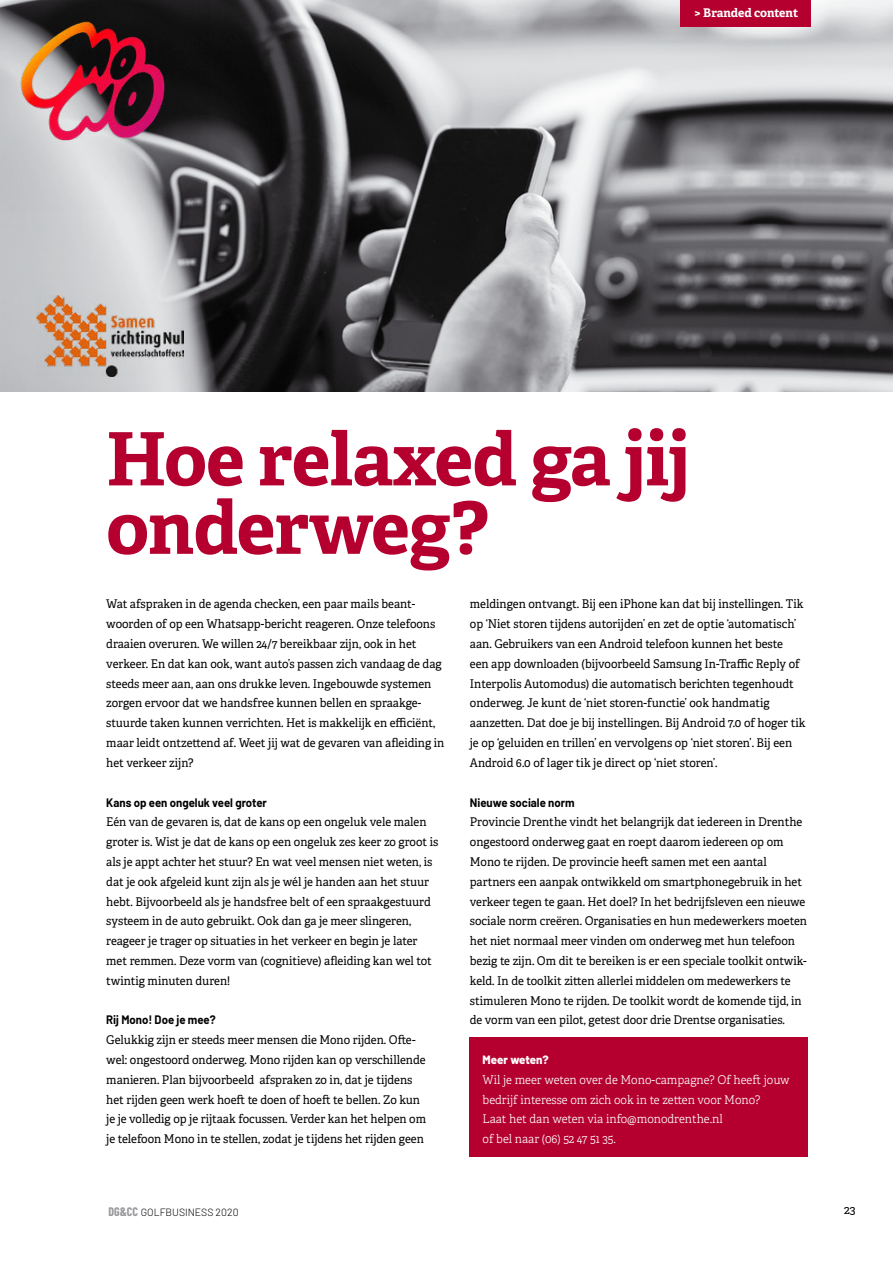
<style>
.page{position:relative;width:893px;height:1263px;background:#fff}
.page>*{position:absolute;margin:0;border:0;box-sizing:border-box;transform-origin:0 0}
.t1{font:700 73.5px/68.4px "Adelle PE";letter-spacing:-.01em;color:#b5002f}
.t2{font:12px/19.8px "Adelle PE";color:#000;scale:.95 1}
.t3{font:12px/19.8px "Adelle PE Lt";color:#fff;scale:.96 1}
.t4{font:700 12px "Barlow";color:#000;scale:.95 1}
.t5{font:700 12px "Adelle PE";letter-spacing:-.005em;color:#fff}
.t6{font:800 12px "Barlow";color:#fff;scale:.96 1}
.t7{font:12px "Adelle PE";color:#000}
.t8{font:300 10.5px "Barlow";color:#000}
.s1{font-family:"Barlow Condensed";font-weight:700;font-size:12px;color:#98989c}
</style>
<div class="page">
<img style="left:0;top:0;width:893px;height:391px">
<div style="left:680px;top:0;width:130px;height:27px;background:#b5002f"></div>
<div style="left:470px;top:1037px;width:338px;height:120px;background:#b5002f"></div>
<img style="left:0;top:0;width:210px;height:211px">
<img style="left:36px;top:296px;width:148px;height:81px">
<p class="t5" style="left:694px;top:4px;width:106px">&gt; Branded content</p>
<h1 class="t1" style="left:106px;top:422px;width:586px">Hoe relaxed ga jij onderweg?</h1>
<p class="t2" style="left:106px;top:594px;width:357px">Wat afspraken in de agenda checken, een paar mails beant&shy;woorden of op een Whatsapp-bericht reageren. Onze telefoons draaien overuren. We willen 24/7 bereikbaar zijn, ook in het verkeer. En dat kan ook, want auto’s passen zich vandaag de dag steeds meer aan, aan ons drukke leven. Ingebouwde systemen zorgen ervoor dat we handsfree kunnen bellen en spraakge&shy;stuurde taken kunnen verrichten. Het is makkelijk en efficiënt, maar leidt ontzettend af. Weet jij wat de gevaren van afleiding in het verkeer zijn?</p>
<p class="t4" style="left:106px;top:793px;width:171px">Kans op een ongeluk veel groter</p>
<p class="t2" style="left:106px;top:812px;width:351px">Eén van de gevaren is, dat de kans op een ongeluk vele malen groter is. Wist je dat de kans op een ongeluk zes keer zo groot is als je appt achter het stuur? En wat veel mensen niet weten, is dat je ook afgeleid kunt zijn als je wél je handen aan het stuur hebt. Bijvoorbeeld als je handsfree belt of een spraakgestuurd systeem in de auto gebruikt. Ook dan ga je meer slingeren, reageer je trager op situaties in het verkeer en begin je later met remmen. Deze vorm van (cognitieve) afleiding kan wel tot twintig minuten duren!</p>
<p class="t4" style="left:106px;top:1011px;width:117px">Rij Mono! Doe je mee?</p>
<p class="t2" style="left:106px;top:1029px;width:338px">Gelukkig zijn er steeds meer mensen die Mono rijden. Ofte&shy;wel: ongestoord onderweg. Mono rijden kan op verschillende manieren. Plan bijvoorbeeld afspraken zo in, dat je tijdens het rijden geen werk hoeft te doen of hoeft te bellen. Zo kun je je volledig op je rijtaak focussen. Verder kan het helpen om je telefoon Mono in te stellen, zodat je tijdens het rijden geen</p>
<p class="t2" style="left:470px;top:594px;width:355px">meldingen ontvangt. Bij een iPhone kan dat bij instellingen. Tik op ‘Niet storen tijdens autorijden’ en zet de optie ‘automatisch’ aan. Gebruikers van een Android telefoon kunnen het beste<br>een app downloaden (bijvoorbeeld Samsung In-Traffic Reply of Interpolis Automodus) die automatisch berichten tegenhoudt onderweg. Je kunt de ‘niet storen-functie’ ook handmatig aanzetten. Dat doe je bij instellingen. Bij Android 7.0 of hoger tik je op ‘geluiden en trillen’ en vervolgens op ‘niet storen’. Bij een Android 6.0 of lager tik je direct op ‘niet storen’.</p>
<p class="t4" style="left:470px;top:793px;width:112px">Nieuwe sociale norm</p>
<p class="t2" style="left:470px;top:812px;width:356px">Provincie Drenthe vindt het belangrijk dat iedereen in Drenthe ongestoord onderweg gaat en roept daarom iedereen op om Mono te rijden. De provincie heeft samen met een aantal partners een aanpak ontwikkeld om smartphonegebruik in het verkeer tegen te gaan. Het doel? In het bedrijfsleven een nieuwe sociale norm creëren. Organisaties en hun medewerkers moeten het niet normaal meer vinden om onderweg met hun telefoon bezig te zijn. Om dit te bereiken is er een speciale toolkit ontwik&shy;keld. In de toolkit zitten allerlei middelen om medewerkers te stimuleren Mono te rijden. De toolkit wordt de komende tijd, in de vorm van een pilot, getest door drie Drentse organisaties.</p>
<p class="t6" style="left:483px;top:1051px;width:70px">Meer weten?</p>
<p class="t3" style="left:483px;top:1069px;width:321px">Wil je meer weten over de Mono-campagne? Of heeft jouw bedrijf interesse om zich ook in te zetten voor Mono?<br>Laat het dan weten via info@monodrenthe.nl<br>of bel naar (06) 52 47 51 35.</p>
<p class="t8" style="left:108px;top:1204px;width:132px"><span class="s1">DG&amp;CC</span> GOLFBUSINESS 2020</p>
<p class="t7" style="left:844px;top:1201px;width:13px">23</p>
</div>
